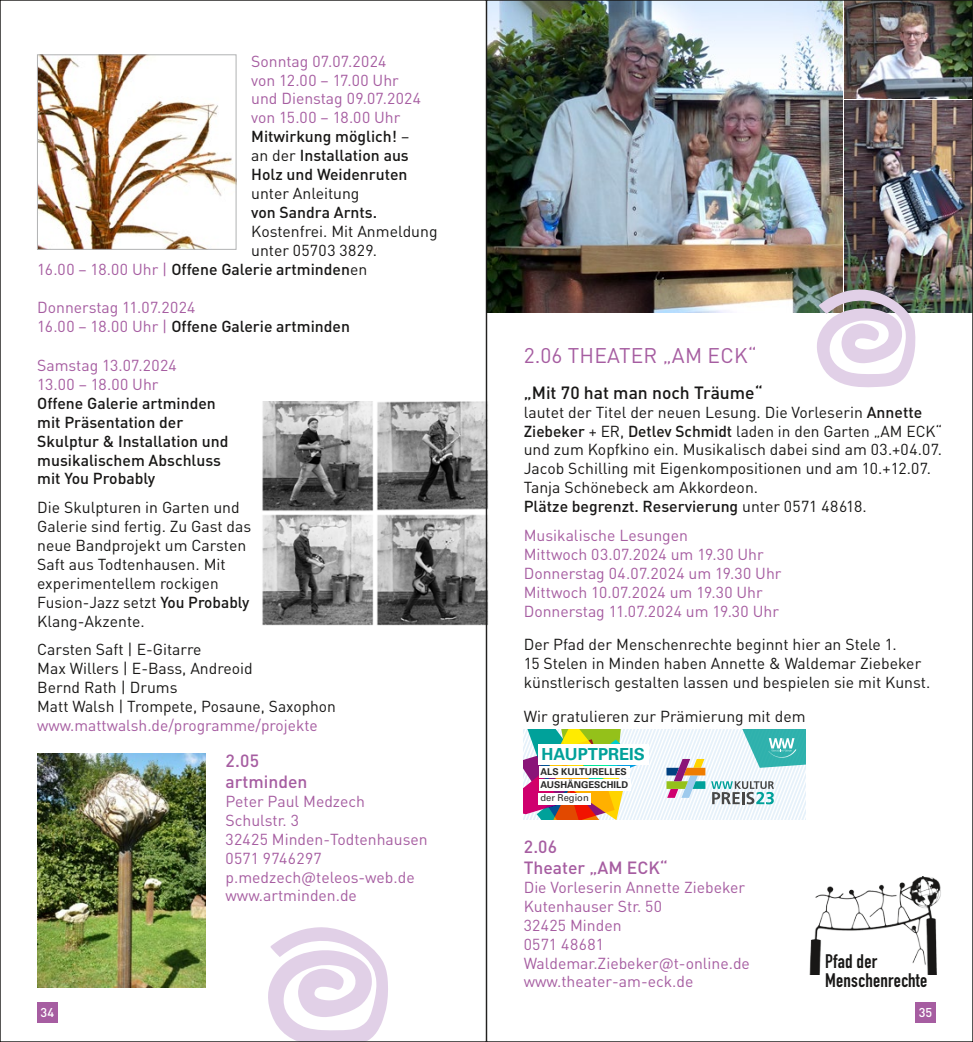
<style>
.page{position:relative;width:973px;height:1042px;background:#fff}
.page>*{position:absolute;margin:0;border:0;box-sizing:border-box;transform-origin:0 0}
.t1{font:21px "DIN Pro";letter-spacing:.01em;color:#a65da1}
.t2{font:19.25px/19.2px "DIN Engschrift";letter-spacing:.01em;color:#181716}
.t3{font:500 17.5px/21px "DIN Pro";color:#a65da1}
.t4{font:500 17.5px "DIN Pro";color:#181716}
.t5{font:700 16.62px "Univers LT Std";color:#00a19a}
.t6{font:15.75px/18.9px "DIN Pro";color:#181716}
.t7{font:15.75px/18.9px "DIN Pro";color:#a65da1}
.t8{font:500 15.75px/18.9px "DIN Pro";color:#181716}
.t9{font:15.75px "DIN Pro";letter-spacing:.02em;color:#181716}
.t10{font:500 12.6px "DIN Pro";color:#fff}
.t11{font:700 9.45px/13.1px "Univers LT Std";color:#2b2a29}
.t12{font:9.45px "Univers LT Std";color:#2b2a29}
.s1{font-weight:500;color:#181716}
.s2{color:#181716}
.s3{font-weight:400;color:#a65da1}
.s4{font-weight:400}
.s5{font-weight:500}
</style>
<div class="page">
<img style="left:39px;top:57px;width:195px;height:191px">
<div style="left:37px;top:55px;width:199px;height:195px;border:1px solid #b1b2b3"></div>
<img style="left:262px;top:402px;width:222px;height:224px">
<img style="left:37px;top:753px;width:169px;height:234px">
<svg style="left:268px;top:927px;width:120px;height:113px"></svg>
<img style="left:488px;top:2px;width:354px;height:310px">
<img style="left:844px;top:101px;width:126px;height:211px">
<img style="left:844px;top:2px;width:126px;height:96px">
<svg style="left:523px;top:729px;width:282px;height:90px"></svg>
<div style="left:538px;top:766px;width:91px;height:12px;background:#fff"></div>
<div style="left:538px;top:780px;width:92px;height:11px;background:#fff"></div>
<div style="left:538px;top:793px;width:53px;height:11px;background:#fff"></div>
<div style="left:538px;top:744px;width:111px;height:20px;background:#fff"></div>
<img style="left:809px;top:876px;width:132px;height:98px">
<svg style="left:816px;top:289px;width:99px;height:98px"></svg>
<div style="left:37px;top:1002px;width:20px;height:20px;background:#a65da1"></div>
<div style="left:915px;top:1002px;width:20px;height:20px;background:#a65da1"></div>
<p class="t7" style="left:251px;top:51px;width:171px">Sonntag 07.07.2024<br>von 12.00 – 17.00 Uhr und Dienstag 09.07.2024 von 15.00 – 18.00 Uhr<br><span class="s1">Mitwirkung möglich!</span> <span class="s2">– an der</span> <span class="s1">Installation aus<br>Holz und Weidenruten</span></p>
<p class="t6" style="left:251px;top:183px;width:110px">unter Anleitung</p>
<p class="t8" style="left:251px;top:202px;width:127px">von Sandra Arnts.</p>
<p class="t6" style="left:251px;top:221px;width:188px">Kostenfrei. Mit Anmeldung</p>
<p class="t9" style="left:251px;top:239px;width:127px">unter 05703 3829.</p>
<p class="t8" style="left:37px;top:259px;width:331px"><span class="s3">16.00 – 18.00 Uhr |</span> Offene Galerie artminden<span class="s4">en</span></p>
<p class="t7" style="left:37px;top:297px;width:314px">Donnerstag 11.07.2024<br>16.00 – 18.00 Uhr | <span class="s1">Offene Galerie artminden</span></p>
<p class="t7" style="left:37px;top:355px;width:141px">Samstag 13.07.2024<br>13.00 – 18.00 Uhr</p>
<p class="t8" style="left:37px;top:393px;width:193px">Offene Galerie artminden mit Präsentation der<br>Skulptur &amp; Installation und musikalischem Abschluss mit You Probably</p>
<p class="t6" style="left:37px;top:497px;width:215px">Die Skulpturen in Garten und<br>Galerie sind fertig. Zu Gast das neue Bandprojekt um Carsten<br>Saft aus Todtenhausen. Mit experimentellem rockigen<br>Fusion-Jazz setzt <span class="s5">You Probably<br></span>Klang-Akzente.</p>
<p class="t6" style="left:37px;top:640px;width:300px">Carsten Saft | E-Gitarre<br>Max Willers | E-Bass, Andreoid<br>Bernd Rath | Drums<br>Matt Walsh | Trompete, Posaune, Saxophon</p>
<p class="t7" style="left:37px;top:715px;width:282px">www.mattwalsh.de/programme/projekte</p>
<p class="t3" style="left:225px;top:749px;width:83px">2.05 artminden</p>
<p class="t7" style="left:225px;top:791px;width:204px">Peter Paul Medzech<br>Schulstr. 3<br>32425 Minden-Todtenhausen<br>0571 9746297 p.medzech@teleos-web.de www.artminden.de</p>
<h1 class="t1" style="left:523px;top:341px;width:234px">2.06 THEATER „AM ECK“</h1>
<p class="t4" style="left:523px;top:380px;width:240px">„Mit 70 hat man noch Träume“</p>
<p class="t6" style="left:523px;top:402px;width:420px">lautet der Titel der neuen Lesung. Die Vorleserin <span class="s5">Annette Ziebeker</span> + ER, <span class="s5">Detlev Schmidt</span> laden in den Garten „AM ECK“ und zum Kopfkino ein. Musikalisch dabei sind am 03.+04.07.<br>Jacob Schilling mit Eigenkompositionen und am 10.+12.07.<br>Tanja Schönebeck am Akkordeon.<br><span class="s5">Plätze begrenzt. Reservierung</span> unter 0571 48618.</p>
<p class="t7" style="left:523px;top:525px;width:259px">Musikalische Lesungen<br>Mittwoch 03.07.2024 um 19.30 Uhr<br>Donnerstag 04.07.2024 um 19.30 Uhr<br>Mittwoch 10.07.2024 um 19.30 Uhr<br>Donnerstag 11.07.2024 um 19.30 Uhr</p>
<p class="t6" style="left:523px;top:634px;width:408px">Der Pfad der Menschenrechte beginnt hier an Stele 1.<br>15 Stelen in Minden haben Annette &amp; Waldemar Ziebeker künstlerisch gestalten lassen und bespielen sie mit Kunst.</p>
<p class="t6" style="left:523px;top:706px;width:283px">Wir gratulieren zur Prämierung mit dem</p>
<p class="t5" style="left:541px;top:744px;width:105px">HAUPTPREIS</p>
<p class="t11" style="left:540px;top:765px;width:89px">ALS KULTURELLES<br>AUSHÄNGESCHILD</p>
<p class="t12" style="left:540px;top:792px;width:50px">der Region</p>
<p class="t3" style="left:523px;top:835px;width:146px">2.06<br>Theater „AM ECK“</p>
<p class="t7" style="left:523px;top:877px;width:228px">Die Vorleserin Annette Ziebeker<br>Kutenhauser Str. 50<br>32425 Minden<br>0571 48681<br>Waldemar.Ziebeker@t-online.de www.theater-am-eck.de</p>
<p class="t2" style="left:825px;top:951px;width:103px">Pfad der<br>Menschenrechte</p>
<p class="t10" style="left:41px;top:1003px;width:15px">34</p>
<p class="t10" style="left:918px;top:1003px;width:15px">35</p>
</div>
